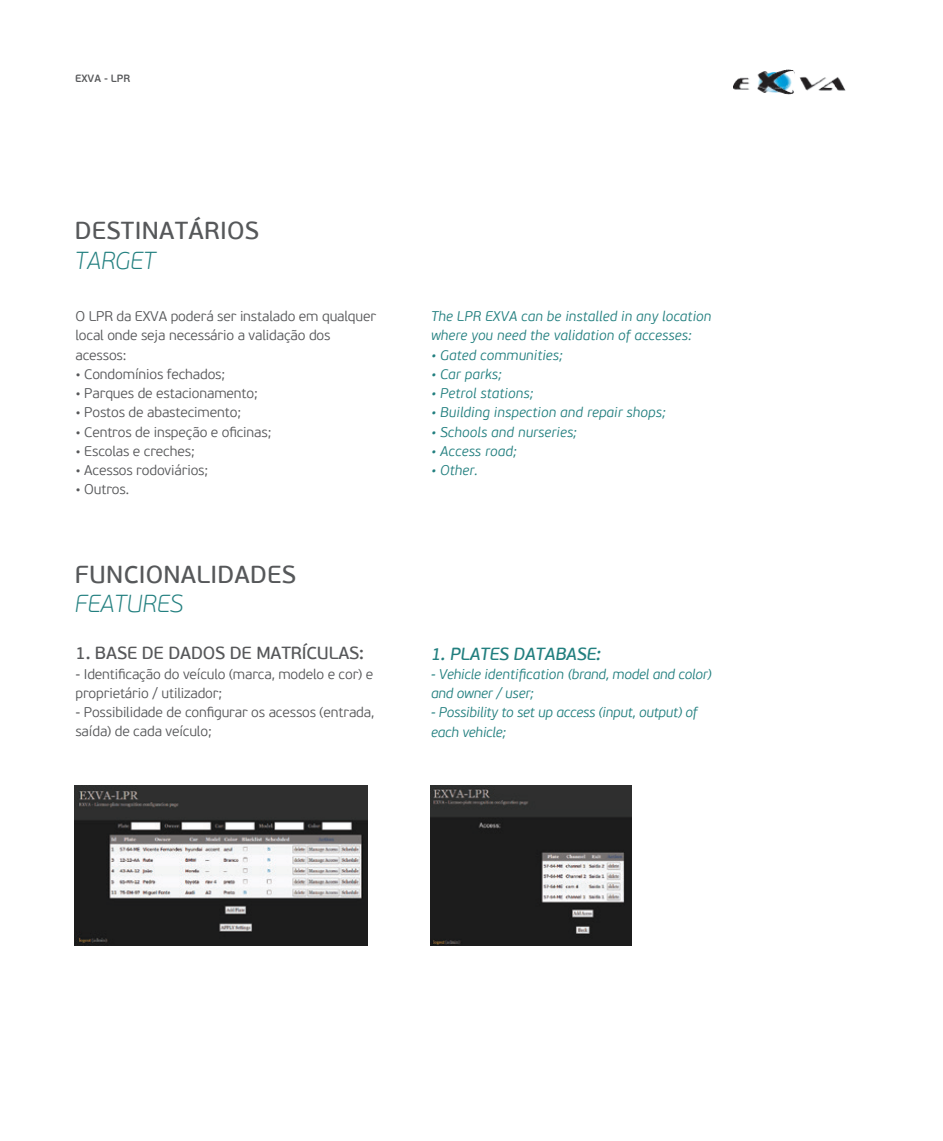
<style>
.page{position:relative;width:943px;height:1141px;background:#fff}
.page>*{position:absolute;margin:0;border:0;box-sizing:border-box;transform-origin:0 0}
.t1{font:24.5px "PF Beau Sans Pro Bbook";letter-spacing:.01em;color:#56585a}
.t2{font:italic 100 24.5px "PF Beau Sans Pro";color:#227f7f}
.t3{font:17.5px "PF Beau Sans Pro Bbook";letter-spacing:-.01em;color:#57585a}
.t4{font:italic 17.5px "PF Beau Sans Pro Bbook";letter-spacing:-.01em;color:#227f7f}
.t5{font:300 14px/19.2px "PF Beau Sans Pro";letter-spacing:-.01em;color:#57585a}
.t6{font:italic 300 14px/19.2px "PF Beau Sans Pro";letter-spacing:.01em;color:#227f7f}
.t7{font:italic 300 14px/19.2px "PF Beau Sans Pro";letter-spacing:-.01em;color:#227f7f}
.t8{font:600 10.5px "PF Beau Sans Pro";color:#57585a}
</style>
<div class="page">
<img style="left:75px;top:786px;width:293px;height:159px">
<img style="left:733px;top:70px;width:112px;height:25px">
<img style="left:431px;top:786px;width:200px;height:159px">
<p class="t8" style="left:75px;top:72px;width:57px">EXVA - LPR</p>
<h1 class="t1" style="left:75px;top:216px;width:185px">DESTINATÁRIOS</h1>
<h1 class="t2" style="left:75px;top:247px;width:82px">TARGET</h1>
<p class="t5" style="left:75px;top:307px;width:302px">O LPR da EXVA poderá ser instalado em qualquer local onde seja necessário a validação dos acessos:</p>
<p class="t5" style="left:75px;top:365px;width:151px">• Condomínios fechados;</p>
<p class="t5" style="left:75px;top:384px;width:184px">• Parques de estacionamento;</p>
<p class="t5" style="left:75px;top:403px;width:167px">• Postos de abastecimento;</p>
<p class="t5" style="left:75px;top:422px;width:197px">• Centros de inspeção e oficinas;</p>
<p class="t5" style="left:75px;top:442px;width:121px">• Escolas e creches;</p>
<p class="t5" style="left:75px;top:461px;width:134px">• Acessos rodoviários;</p>
<p class="t5" style="left:75px;top:480px;width:55px">• Outros.</p>
<h1 class="t1" style="left:75px;top:560px;width:222px">FUNCIONALIDADES</h1>
<h1 class="t2" style="left:75px;top:589px;width:109px">FEATURES</h1>
<p class="t3" style="left:75px;top:643px;width:290px">1. BASE DE DADOS DE MATRÍCULAS:</p>
<p class="t5" style="left:75px;top:664px;width:299px">- Identificação do veículo (marca, modelo e cor) e proprietário / utilizador;</p>
<p class="t5" style="left:75px;top:703px;width:300px">- Possibilidade de configurar os acessos (entrada, saída) de cada veículo;</p>
<p class="t6" style="left:431px;top:307px;width:282px">The LPR EXVA can be installed in any location where you need the validation of accesses:</p>
<p class="t6" style="left:431px;top:345px;width:133px">• Gated communities;</p>
<p class="t6" style="left:431px;top:365px;width:72px">• Car parks;</p>
<p class="t6" style="left:431px;top:384px;width:104px">• Petrol stations;</p>
<p class="t6" style="left:431px;top:403px;width:236px">• Building inspection and repair shops;</p>
<p class="t6" style="left:431px;top:422px;width:147px">• Schools and nurseries;</p>
<p class="t6" style="left:431px;top:442px;width:87px">• Access road;</p>
<p class="t6" style="left:431px;top:461px;width:48px">• Other.</p>
<p class="t4" style="left:431px;top:643px;width:171px">1. PLATES DATABASE:</p>
<p class="t7" style="left:431px;top:665px;width:282px">- Vehicle identification (brand, model and color) and owner / user;</p>
<p class="t7" style="left:431px;top:703px;width:268px">- Possibility to set up access (input, output) of each vehicle;</p>
</div>
